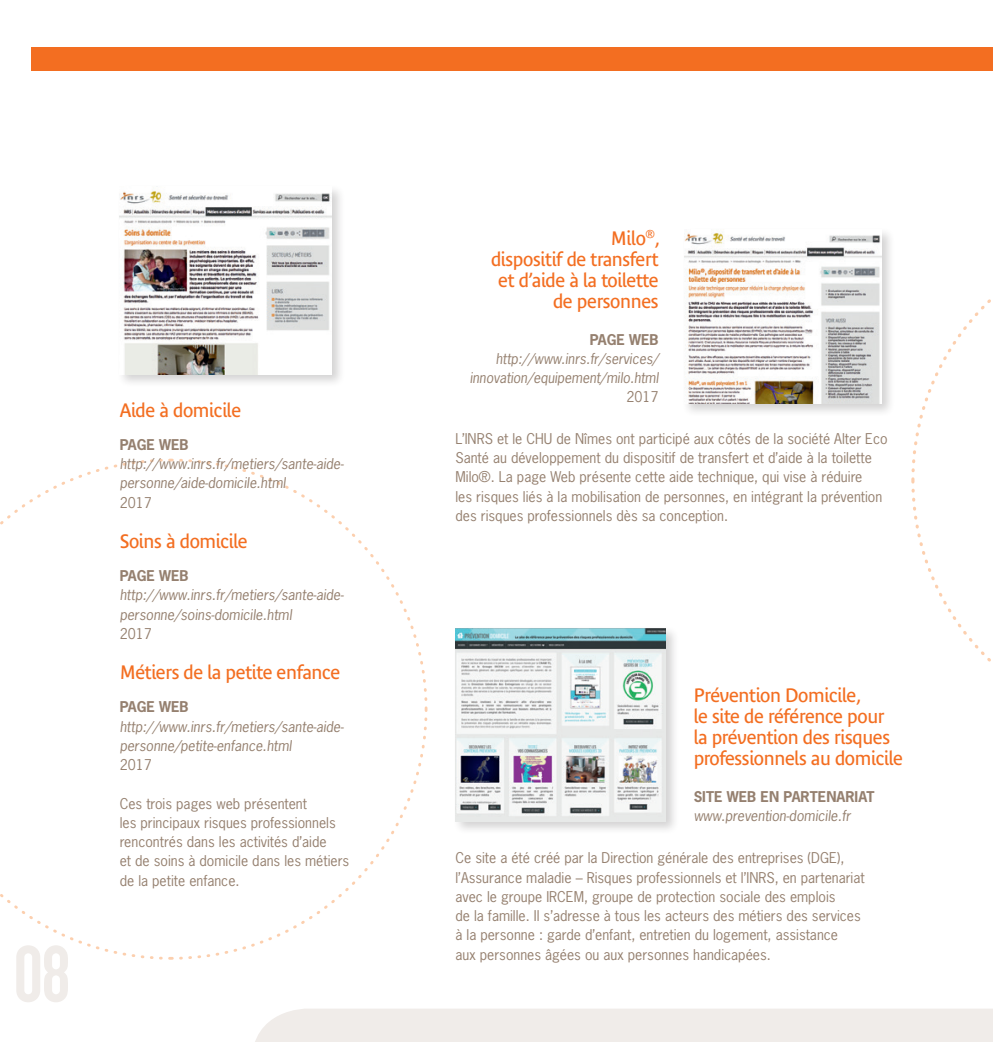
<style>
.page{position:relative;width:993px;height:1042px;background:#fff}
.page>*{position:absolute;margin:0;border:0;box-sizing:border-box;transform-origin:0 0}
.t1{font:78.75px "DIN Engschrift";color:#f0ece9}
.t2{font:19.25px/21px "Bienvenue Beta";letter-spacing:-.02em;color:#f36e21}
.t3{font:14px/19.2px "News Gothic";color:#95806f}
.t4{font:italic 14px/19.2px "News Gothic";color:#95806f}
.t5{font:700 14px "News Gothic";color:#95806f}
</style>
<div class="page">
<div style="left:31px;top:47px;width:961px;height:23px;background:#f36e21"></div>
<svg style="left:911px;top:299px;width:80px;height:363px"></svg>
<svg style="left:0;top:458px;width:428px;height:502px"></svg>
<div style="left:116px;top:184px;width:229px;height:204px;background:#231f20;opacity:.2"></div>
<img style="left:120px;top:187px;width:211px;height:187px">
<div style="left:681px;top:226px;width:214px;height:191px;background:#231f20;opacity:.2"></div>
<img style="left:684px;top:230px;width:197px;height:173px">
<div style="left:452px;top:625px;width:227px;height:210px;background:#231f20;opacity:.2"></div>
<img style="left:455px;top:628px;width:210px;height:193px">
<div style="left:255px;top:1009px;width:737px;height:33px;background:#f0ece9"></div>
<h1 class="t1" style="left:14px;top:928px;width:59px">08</h1>
<h2 class="t2" style="left:120px;top:399px;width:123px">Aide à domicile</h2>
<p class="t5" style="left:120px;top:435px;width:70px">PAGE WEB</p>
<p class="t4" style="left:120px;top:454px;width:226px">http://www.inrs.fr/metiers/sante-aide&shy;personne/aide-domicile.html</p>
<p class="t3" style="left:120px;top:492px;width:34px">2017</p>
<h2 class="t2" style="left:120px;top:530px;width:130px">Soins à domicile</h2>
<p class="t5" style="left:120px;top:566px;width:70px">PAGE WEB</p>
<p class="t4" style="left:120px;top:585px;width:226px">http://www.inrs.fr/metiers/sante-aide&shy;personne/soins-domicile.html</p>
<p class="t3" style="left:120px;top:624px;width:34px">2017</p>
<h2 class="t2" style="left:120px;top:662px;width:222px">Métiers de la petite enfance</h2>
<p class="t5" style="left:120px;top:698px;width:70px">PAGE WEB</p>
<p class="t4" style="left:120px;top:716px;width:226px">http://www.inrs.fr/metiers/sante-aide&shy;personne/petite-enfance.html</p>
<p class="t3" style="left:120px;top:755px;width:34px">2017</p>
<p class="t3" style="left:120px;top:793px;width:231px">Ces trois pages web présentent<br>les principaux risques professionnels rencontrés dans les activités d’aide<br>et de soins à domicile dans les métiers de la petite enfance.</p>
<h2 class="t2" style="left:491px;top:227px;width:171px;text-align:right">Milo<sup>®</sup>,<br>dispositif de transfert et d’aide à la toilette de personnes</h2>
<p class="t5" style="left:589px;top:330px;width:70px">PAGE WEB</p>
<p class="t4" style="left:469px;top:349px;width:190px;text-align:right">http://www.inrs.fr/services/ innovation/equipement/milo.html</p>
<p class="t3" style="left:626px;top:387px;width:34px">2017</p>
<p class="t3" style="left:455px;top:429px;width:433px">L’INRS et le CHU de Nîmes ont participé aux côtés de la société Alter Eco Santé au développement du dispositif de transfert et d’aide à la toilette Milo®. La page Web présente cette aide technique, qui vise à réduire<br>les risques liés à la mobilisation de personnes, en intégrant la prévention des risques professionnels dès sa conception.</p>
<h2 class="t2" style="left:693px;top:685px;width:211px">Prévention Domicile,<br>le site de référence pour la prévention des risques professionnels au domicile</h2>
<p class="t5" style="left:693px;top:787px;width:182px">SITE WEB EN PARTENARIAT</p>
<p class="t4" style="left:693px;top:806px;width:158px">www.prevention-domicile.fr</p>
<p class="t3" style="left:455px;top:848px;width:410px">Ce site a été créé par la Direction générale des entreprises (DGE), l’Assurance maladie – Risques professionnels et l’INRS, en partenariat avec le groupe IRCEM, groupe de protection sociale des emplois<br>de la famille. Il s’adresse à tous les acteurs des métiers des services à la personne : garde d’enfant, entretien du logement, assistance<br>aux personnes âgées ou aux personnes handicapées.</p>
</div>
